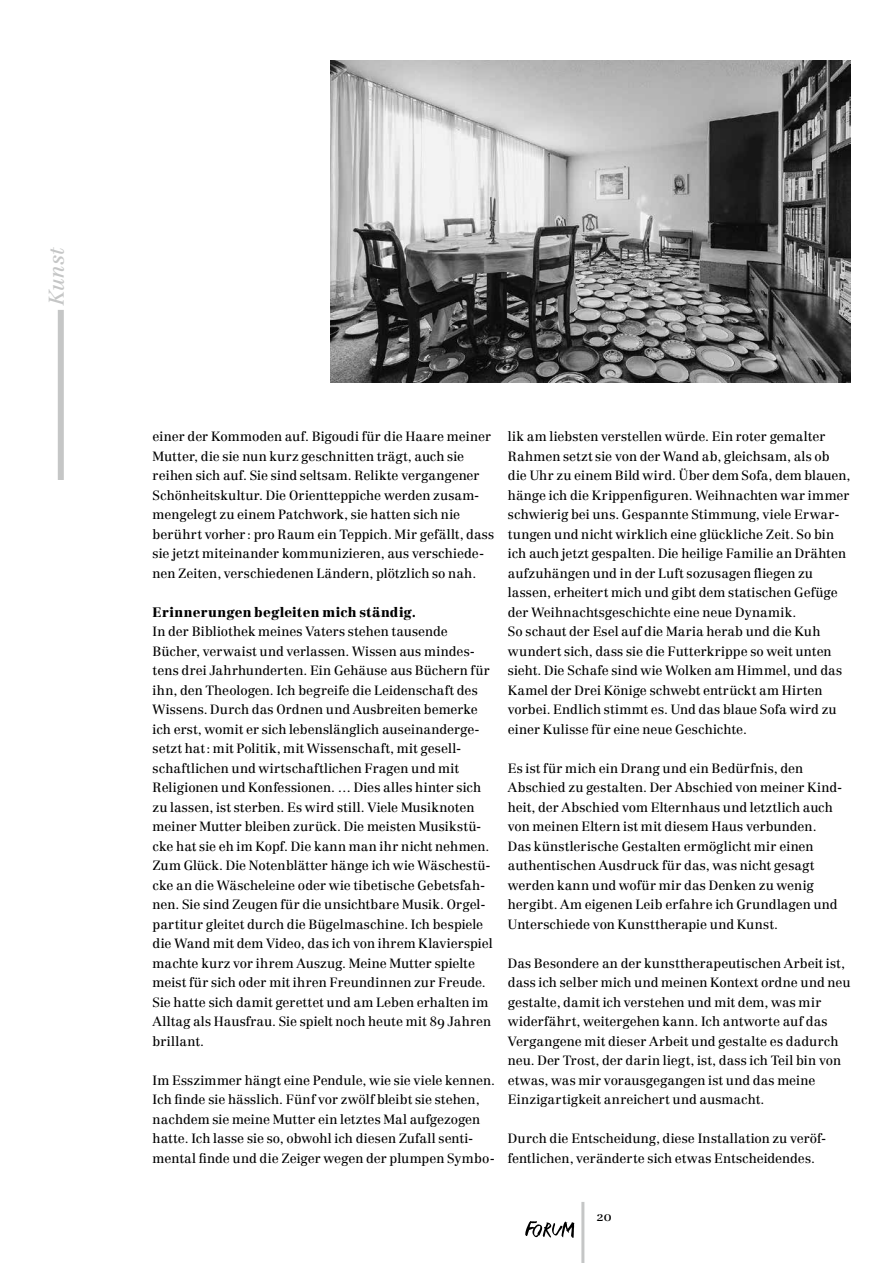
<style>
.page{position:relative;width:893px;height:1263px;background:#fff}
.page>*{position:absolute;margin:0;border:0;box-sizing:border-box;transform-origin:0 0}
.t1{font:italic 21px "Centennial LT Std";color:#c5c6c6}
.t2{font:900 13.5px "Centennial LT Std";letter-spacing:.015em;color:#000}
.t3{font:13.2px/19.5px "Centennial LT Std";color:#000}
</style>
<div class="page">
<div style="left:58px;top:310px;width:6px;height:170px;background:#c5c6c6"></div>
<hr style="left:581px;top:1202px;width:3px;height:61px;background:#c5c6c6">
<svg style="left:525px;top:1221px;width:49px;height:17px"></svg>
<img style="left:330px;top:61px;width:520px;height:322px">
<h1 class="t1" style="left:44px;top:304px;width:59px;rotate:-90deg">Kunst</h1>
<p class="t3" style="left:153px;top:427px;width:343px">einer der Kommoden auf. Bigoudi für die Haare meiner Mutter, die sie nun kurz geschnitten trägt, auch sie reihen sich auf. Sie sind seltsam. Relikte vergangener Schönheitskultur. Die Orientteppiche werden zusam&shy;mengelegt zu einem Patchwork, sie hatten sich nie berührt vorher: pro Raum ein Teppich. Mir gefällt, dass sie jetzt miteinander kommunizieren, aus verschiede&shy;nen Zeiten, verschiedenen Ländern, plötzlich so nah.</p>
<p class="t2" style="left:153px;top:603px;width:265px">Erinnerungen begleiten mich ständig.</p>
<p class="t3" style="left:153px;top:622px;width:341px">In der Bibliothek meines Vaters stehen tausende Bücher, verwaist und verlassen. Wissen aus mindes&shy;tens drei Jahrhunderten. Ein Gehäuse aus Büchern für ihn, den Theologen. Ich begreife die Leidenschaft des Wissens. Durch das Ordnen und Ausbreiten bemerke ich erst, womit er sich lebenslänglich auseinanderge&shy;setzt hat: mit Politik, mit Wissenschaft, mit gesell&shy;schaftlichen und wirtschaftlichen Fragen und mit Religionen und Konfessionen. … Dies alles hinter sich zu lassen, ist sterben. Es wird still. Viele Musiknoten meiner Mutter bleiben zurück. Die meisten Musikstü&shy;cke hat sie eh im Kopf. Die kann man ihr nicht nehmen.<br>Zum Glück. Die Notenblätter hänge ich wie Wäschestü&shy;cke an die Wäscheleine oder wie tibetische Gebetsfah&shy;nen. Sie sind Zeugen für die unsichtbare Musik. Orgel&shy;partitur gleitet durch die Bügelmaschine. Ich bespiele die Wand mit dem Video, das ich von ihrem Klavierspiel machte kurz vor ihrem Auszug. Meine Mutter spielte meist für sich oder mit ihren Freundinnen zur Freude.<br>Sie hatte sich damit gerettet und am Leben erhalten im Alltag als Hausfrau. Sie spielt noch heute mit 89 Jahren brillant.</p>
<p class="t3" style="left:153px;top:1070px;width:344px">Im Esszimmer hängt eine Pendule, wie sie viele kennen.<br>Ich finde sie hässlich. Fünf vor zwölf bleibt sie stehen, nachdem sie meine Mutter ein letztes Mal aufgezogen hatte. Ich lasse sie so, obwohl ich diesen Zufall senti&shy;mental finde und die Zeiger wegen der plumpen Symbo-</p>
<p class="t3" style="left:508px;top:427px;width:344px">lik am liebsten verstellen würde. Ein roter gemalter Rahmen setzt sie von der Wand ab, gleichsam, als ob die Uhr zu einem Bild wird. Über dem Sofa, dem blauen, hänge ich die Krippenfiguren. Weihnachten war immer schwierig bei uns. Gespannte Stimmung, viele Erwar&shy;tungen und nicht wirklich eine glückliche Zeit. So bin ich auch jetzt gespalten. Die heilige Familie an Drähten aufzuhängen und in der Luft sozusagen fliegen zu lassen, erheitert mich und gibt dem statischen Gefüge der Weihnachtsgeschichte eine neue Dynamik.<br>So schaut der Esel auf die Maria herab und die Kuh wundert sich, dass sie die Futterkrippe so weit unten sieht. Die Schafe sind wie Wolken am Himmel, und das Kamel der Drei Könige schwebt entrückt am Hirten vorbei. Endlich stimmt es. Und das blaue Sofa wird zu einer Kulisse für eine neue Geschichte.</p>
<p class="t3" style="left:508px;top:758px;width:336px">Es ist für mich ein Drang und ein Bedürfnis, den Abschied zu gestalten. Der Abschied von meiner Kind&shy;heit, der Abschied vom Elternhaus und letztlich auch von meinen Eltern ist mit diesem Haus verbunden.<br>Das künstlerische Gestalten ermöglicht mir einen authentischen Ausdruck für das, was nicht gesagt werden kann und wofür mir das Denken zu wenig hergibt. Am eigenen Leib erfahre ich Grundlagen und Unterschiede von Kunsttherapie und Kunst.</p>
<p class="t3" style="left:508px;top:953px;width:344px">Das Besondere an der kunsttherapeutischen Arbeit ist, dass ich selber mich und meinen Kontext ordne und neu gestalte, damit ich verstehen und mit dem, was mir widerfährt, weitergehen kann. Ich antworte auf das Vergangene mit dieser Arbeit und gestalte es dadurch neu. Der Trost, der darin liegt, ist, dass ich Teil bin von etwas, was mir vorausgegangen ist und das meine Einzigartigkeit anreichert und ausmacht.</p>
<p class="t3" style="left:508px;top:1129px;width:320px">Durch die Entscheidung, diese Installation zu veröf&shy;fentlichen, veränderte sich etwas Entscheidendes.</p>
<p class="t3" style="left:596px;top:1207px;width:17px">20</p>
</div>
